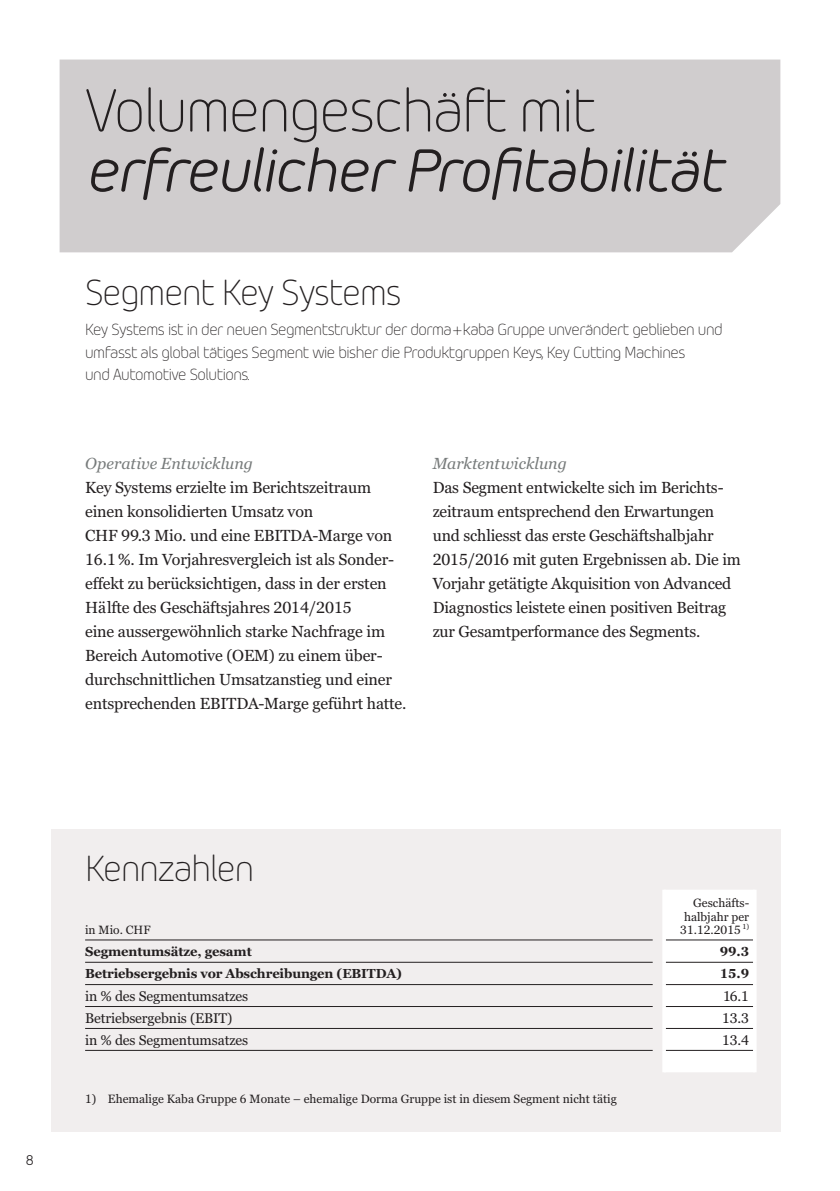
<style>
.page{position:relative;width:840px;height:1191px;background:#fff}
.page>*{position:absolute;margin:0;border:0;box-sizing:border-box;transform-origin:0 0}
._501_Kapiteltitel{font:italic 60px/60px "Morebi Rounded";letter-spacing:-.03em;color:#231f20}
._502_Titel{font:300 36px "Morebi Rounded";letter-spacing:-.03em;color:#231f20}
._601_Lauftext{font:16px/24px "Georgia Pro";letter-spacing:-.01em;color:#231f20}
._502_Titel-2{font:300 16px/22px "Morebi Rounded";letter-spacing:-.03em;color:#231f20}
._503_Zwischentitel{font:italic 16px "Georgia Pro";color:#777b7b}
.LINE{font:14px "Georgia Pro";letter-spacing:-.01em;color:#231f20}
.t1{font:14px "Morebi Rounded";color:#231f20}
.LINE_BOLD{font:700 13px "Georgia Pro";letter-spacing:-.01em;color:#231f20}
.FOOTNOTE{font:12px "Georgia Pro";color:#231f20}
.HEAD{font:12px/13.6px "Georgia Pro";color:#231f20;text-align:right}
.s1{font-weight:300;font-style:normal}
</style>
<div class="page">
<div style="left:60px;top:60px;width:720px;height:192px;background:#d0cdce"></div>
<div style="left:51px;top:829px;width:729px;height:302px;background:#f1eeee"></div>
<div style="left:665px;top:890px;width:87px;height:182px;background:#fff"></div>
<hr style="left:85px;top:939px;width:567px;height:1px;background:#231f20">
<hr style="left:665px;top:939px;width:87px;height:1px;background:#231f20">
<hr style="left:85px;top:962px;width:567px;height:1px;background:#231f20">
<hr style="left:665px;top:962px;width:87px;height:1px;background:#231f20">
<hr style="left:85px;top:984px;width:567px;height:1px;background:#231f20">
<hr style="left:665px;top:984px;width:87px;height:1px;background:#231f20">
<hr style="left:85px;top:1006px;width:567px;height:1px;background:#231f20">
<hr style="left:665px;top:1006px;width:87px;height:1px;background:#231f20">
<hr style="left:85px;top:1028px;width:567px;height:1px;background:#231f20">
<hr style="left:665px;top:1028px;width:87px;height:1px;background:#231f20">
<hr style="left:85px;top:1050px;width:567px;height:1px;background:#231f20">
<hr style="left:665px;top:1050px;width:87px;height:1px;background:#231f20">
<hr style="left:662px;top:889px;width:3px;height:51px;background:#fff">
<hr style="left:752px;top:889px;width:4px;height:51px;background:#fff">
<hr style="left:662px;top:940px;width:3px;height:22px;background:#fff">
<hr style="left:752px;top:940px;width:4px;height:22px;background:#fff">
<hr style="left:662px;top:962px;width:3px;height:22px;background:#fff">
<hr style="left:752px;top:962px;width:4px;height:22px;background:#fff">
<hr style="left:662px;top:984px;width:3px;height:22px;background:#fff">
<hr style="left:752px;top:984px;width:4px;height:22px;background:#fff">
<hr style="left:662px;top:1006px;width:3px;height:22px;background:#fff">
<hr style="left:752px;top:1006px;width:4px;height:22px;background:#fff">
<hr style="left:662px;top:1028px;width:3px;height:22px;background:#fff">
<hr style="left:752px;top:1028px;width:4px;height:22px;background:#fff">
<hr style="left:662px;top:1050px;width:3px;height:22px;background:#fff">
<hr style="left:752px;top:1050px;width:4px;height:22px;background:#fff">
<p class="_501_Kapiteltitel" style="left:85px;top:76px;width:639px"><span class="s1">Volumengeschäft mit </span>erfreulicher Profitabilität</p>
<p class="_502_Titel" style="left:85px;top:268px;width:318px">Segment Key Systems</p>
<p class="_502_Titel-2" style="left:85px;top:318px;width:639px">Key Systems ist in der neuen Segmentstruktur der dorma + kaba Gruppe unverändert geblieben und umfasst als global tätiges Segment wie bisher die Produktgruppen Keys, Key Cutting Machines<br>und Automotive Solutions.</p>
<p class="_503_Zwischentitel" style="left:85px;top:454px;width:169px">Operative Entwicklung</p>
<p class="_601_Lauftext" style="left:85px;top:476px;width:323px">Key Systems erzielte im Berichtszeitraum einen konsolidierten Umsatz von<br>CHF 99.3 Mio. und eine EBITDA-Marge von 16.1%. Im Vorjahresvergleich ist als Sonder&shy;effekt zu berücksichtigen, dass in der ersten Hälfte des Geschäftsjahres 2014/2015<br>eine aussergewöhnlich starke Nachfrage im Bereich Automotive (OEM) zu einem über&shy;durchschnittlichen Umsatzanstieg und einer entsprechenden EBITDA-Marge geführt hatte.</p>
<p class="_503_Zwischentitel" style="left:432px;top:454px;width:135px">Marktentwicklung</p>
<p class="_601_Lauftext" style="left:432px;top:476px;width:309px">Das Segment entwickelte sich im Berichts&shy;zeitraum entsprechend den Erwartungen und schliesst das erste Geschäftshalbjahr 2015/2016 mit guten Ergebnissen ab. Die im Vorjahr getätigte Akquisition von Advanced Diagnostics leistete einen positiven Beitrag zur Gesamtperformance des Segments.</p>
<p class="t1" style="left:26px;top:1150px;width:9px">8</p>
<p class="_502_Titel" style="left:85px;top:844px;width:170px">Kennzahlen</p>
<p class="HEAD" style="left:85px;top:923px;width:67px">in Mio. CHF</p>
<p class="HEAD" style="left:680px;top:896px;width:70px">Geschäfts&shy;halbjahr per<br>31.12.2015 <sup>1)</sup></p>
<p class="LINE_BOLD" style="left:85px;top:944px;width:168px">Segmentumsätze, gesamt</p>
<p class="LINE_BOLD" style="left:719px;top:944px;width:31px">99.3</p>
<p class="LINE_BOLD" style="left:85px;top:966px;width:318px">Betriebsergebnis vor Abschreibungen (EBITDA)</p>
<p class="LINE_BOLD" style="left:719px;top:966px;width:31px">15.9</p>
<p class="LINE" style="left:85px;top:988px;width:164px">in % des Segmentumsatzes</p>
<p class="LINE" style="left:722px;top:988px;width:27px">16.1</p>
<p class="LINE" style="left:85px;top:1010px;width:149px">Betriebsergebnis (EBIT)</p>
<p class="LINE" style="left:721px;top:1010px;width:29px">13.3</p>
<p class="LINE" style="left:85px;top:1031px;width:164px">in % des Segmentumsatzes</p>
<p class="LINE" style="left:721px;top:1031px;width:29px">13.4</p>
<p class="FOOTNOTE" style="left:85px;top:1091px;width:533px">1) Ehemalige Kaba Gruppe 6 Monate – ehemalige Dorma Gruppe ist in diesem Segment nicht tätig</p>
</div>
